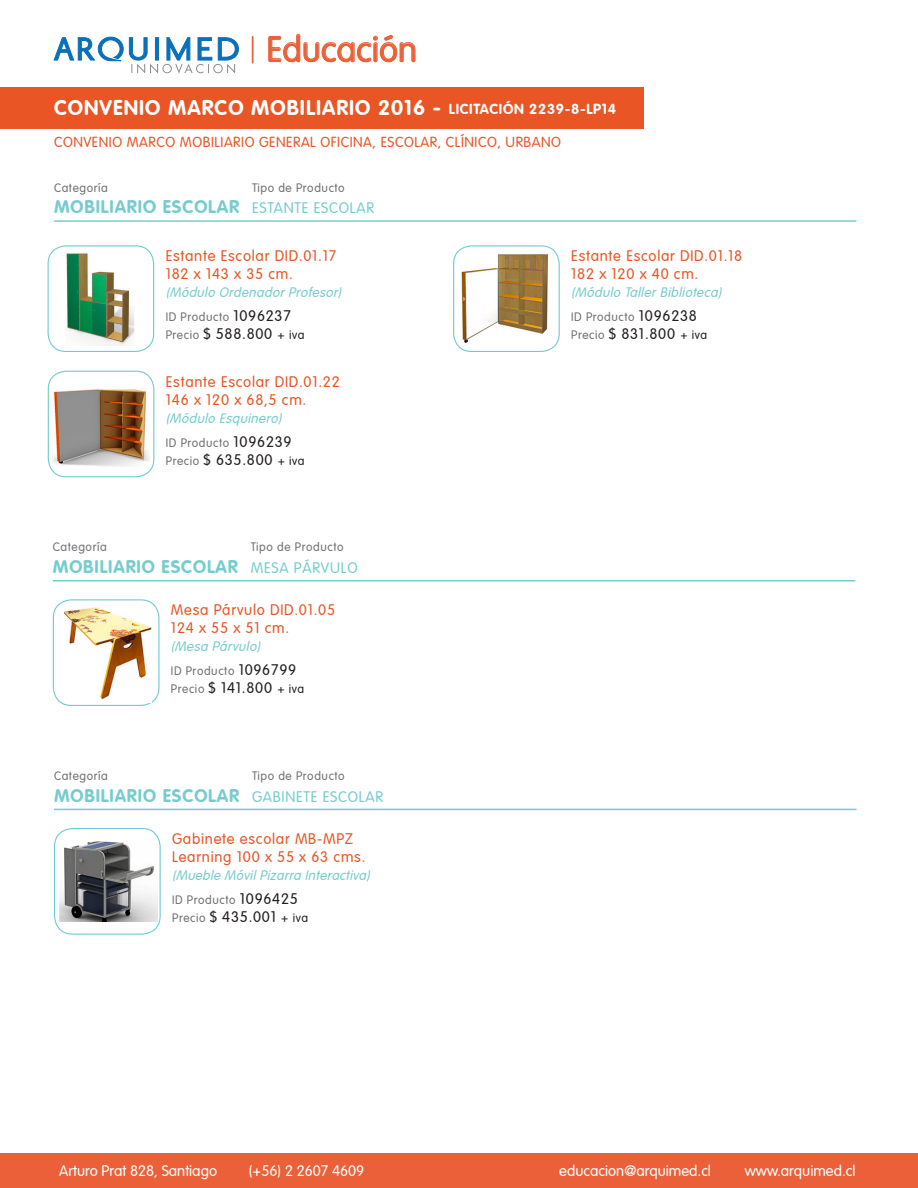
<style>
.page{position:relative;width:918px;height:1188px;background:#fff}
.page>*{position:absolute;margin:0;border:0;box-sizing:border-box;transform-origin:0 0}
.t1{font:300 35.25px "VAG Rounded";color:#eb6038}
.t2{font:700 21px "VAG Rounded";letter-spacing:.05em;color:#fff}
.t3{font:700 18px "VAG Rounded";letter-spacing:.05em;color:#75ccce}
.t4{font:300 15px "VAG Rounded";letter-spacing:.05em;color:#e95524}
.t5{font:300 15px "VAG Rounded";letter-spacing:.05em;color:#231f20}
.t6{font:300 15px "VAG Rounded";color:#fff}
.t7{font:300 15px "VAG Rounded";letter-spacing:.05em;color:#75ccce}
.t8{font:300 14.25px "VAG Rounded";letter-spacing:.035em;color:#e95524}
.t9{font:700 14.25px "VAG Rounded";letter-spacing:.05em;color:#fff}
.t10{font:italic 300 13.5px "VAG Rounded";color:#75ccce}
.t11{font:300 12px "VAG Rounded";letter-spacing:.05em;color:#717074}
.s1{font-size:15px;color:#231f20}
.s2{font-size:12px;color:#717074}
.s3{font-size:12px}
</style>
<div class="page">
<img style="left:459px;top:253px;width:94px;height:95px">
<div style="left:0;top:1154px;width:918px;height:34px;background:#eb6038"></div>
<svg style="left:54px;top:37px;width:185px;height:37px"></svg>
<svg style="left:268px;top:34px;width:148px;height:29px"></svg>
<svg style="left:252px;top:37px;width:1px;height:26px"></svg>
<div style="left:0;top:87px;width:644px;height:41px;background:#e95524"></div>
<hr style="left:54px;top:220px;width:803px;height:2px;background:#75ccce">
<div style="left:54px;top:828px;width:107px;height:107px;border:1px solid #70cbd0;border-radius:18px"></div>
<img style="left:59px;top:841px;width:98px;height:81px">
<div style="left:453px;top:245px;width:107px;height:107px;border:1px solid #70cbd0;border-radius:18px"></div>
<div style="left:48px;top:245px;width:106px;height:107px;border:1px solid #70cbd0;border-radius:18px"></div>
<img style="left:66px;top:253px;width:69px;height:92px">
<hr style="left:54px;top:809px;width:803px;height:1px;background:#75ccce">
<div style="left:53px;top:599px;width:106px;height:107px;border:1px solid #70cbd0;border-radius:18px"></div>
<div style="left:48px;top:371px;width:106px;height:106px;border:1px solid #70cbd0;border-radius:18px"></div>
<img style="left:53px;top:389px;width:96px;height:78px">
<hr style="left:53px;top:580px;width:802px;height:2px;background:#75ccce">
<img style="left:64px;top:607px;width:88px;height:96px">
<p class="t1" style="left:267px;top:29px;width:152px">Educación</p>
<p class="t2" style="left:54px;top:96px;width:389px">CONVENIO MARCO MOBILIARIO 2016 -</p>
<p class="t9" style="left:449px;top:101px;width:169px">LICITACIÓN 2239-8-LP14</p>
<p class="t8" style="left:54px;top:134px;width:509px">CONVENIO MARCO MOBILIARIO GENERAL OFICINA, ESCOLAR, CLÍNICO, URBANO</p>
<p class="t11" style="left:54px;top:181px;width:55px">Categoría</p>
<p class="t3" style="left:54px;top:196px;width:187px">MOBILIARIO ESCOLAR</p>
<p class="t11" style="left:252px;top:181px;width:94px">Tipo de Producto</p>
<p class="t7" style="left:252px;top:200px;width:124px">ESTANTE ESCOLAR</p>
<p class="t4" style="left:166px;top:248px;width:172px">Estante Escolar DID.01.17</p>
<p class="t4" style="left:166px;top:266px;width:129px">182 x 143 x 35 cm.</p>
<p class="t10" style="left:166px;top:285px;width:180px">(Módulo OrdenadorProfesor)</p>
<p class="t11" style="left:166px;top:310px;width:127px">ID Producto <span class="s1">1096237</span></p>
<p class="t5" style="left:166px;top:326px;width:140px"><span class="s2">Precio</span> $ 588.800 <span class="s3">+ iva</span></p>
<p class="t4" style="left:166px;top:373px;width:175px">Estante Escolar DID.01.22</p>
<p class="t4" style="left:166px;top:391px;width:142px">146 x 120 x 68,5 cm.</p>
<p class="t10" style="left:166px;top:410px;width:120px">(Módulo Esquinero)</p>
<p class="t11" style="left:166px;top:436px;width:127px">ID Producto <span class="s1">1096239</span></p>
<p class="t5" style="left:166px;top:451px;width:140px"><span class="s2">Precio</span> $ 635.800 <span class="s3">+ iva</span></p>
<p class="t11" style="left:53px;top:540px;width:55px">Categoría</p>
<p class="t3" style="left:53px;top:556px;width:187px">MOBILIARIO ESCOLAR</p>
<p class="t11" style="left:251px;top:540px;width:94px">Tipo de Producto</p>
<p class="t7" style="left:251px;top:559px;width:108px">MESA PÁRVULO</p>
<p class="t4" style="left:171px;top:602px;width:166px">Mesa Párvulo DID.01.05</p>
<p class="t4" style="left:171px;top:620px;width:120px">124 x 55 x 51 cm.</p>
<p class="t10" style="left:171px;top:639px;width:94px">(Mesa Párvulo)</p>
<p class="t11" style="left:171px;top:664px;width:127px">ID Producto <span class="s1">1096799</span></p>
<p class="t5" style="left:171px;top:680px;width:135px"><span class="s2">Precio</span> $ 141.800 <span class="s3">+ iva</span></p>
<p class="t11" style="left:54px;top:769px;width:55px">Categoría</p>
<p class="t3" style="left:54px;top:785px;width:187px">MOBILIARIO ESCOLAR</p>
<p class="t11" style="left:252px;top:769px;width:94px">Tipo de Producto</p>
<p class="t7" style="left:252px;top:788px;width:133px">GABINETE ESCOLAR</p>
<p class="t4" style="left:172px;top:830px;width:183px">Gabinete escolar MB-MPZ</p>
<p class="t4" style="left:172px;top:848px;width:195px">Learning 100 x 55 x 63 cms.</p>
<p class="t10" style="left:172px;top:868px;width:202px">(Mueble MóvilPizarra Interactiva)</p>
<p class="t11" style="left:172px;top:893px;width:127px">ID Producto <span class="s1">1096425</span></p>
<p class="t5" style="left:172px;top:908px;width:137px"><span class="s2">Precio</span> $ 435.001 <span class="s3">+ iva</span></p>
<p class="t4" style="left:571px;top:248px;width:173px">Estante Escolar DID.01.18</p>
<p class="t4" style="left:571px;top:266px;width:129px">182 x 120 x 40 cm.</p>
<p class="t10" style="left:571px;top:285px;width:155px">(Módulo TallerBiblioteca)</p>
<p class="t11" style="left:571px;top:310px;width:127px">ID Producto <span class="s1">1096238</span></p>
<p class="t5" style="left:571px;top:326px;width:137px"><span class="s2">Precio</span> $ 831.800 <span class="s3">+ iva</span></p>
<p class="t6" style="left:59px;top:1163px;width:159px">Arturo Prat 828, Santiago</p>
<p class="t6" style="left:249px;top:1163px;width:117px">(+56) 2 2607 4609</p>
<p class="t6" style="left:559px;top:1163px;width:153px">educacion@arquimed.cl</p>
<p class="t6" style="left:745px;top:1163px;width:112px">www.arquimed.cl</p>
</div>
